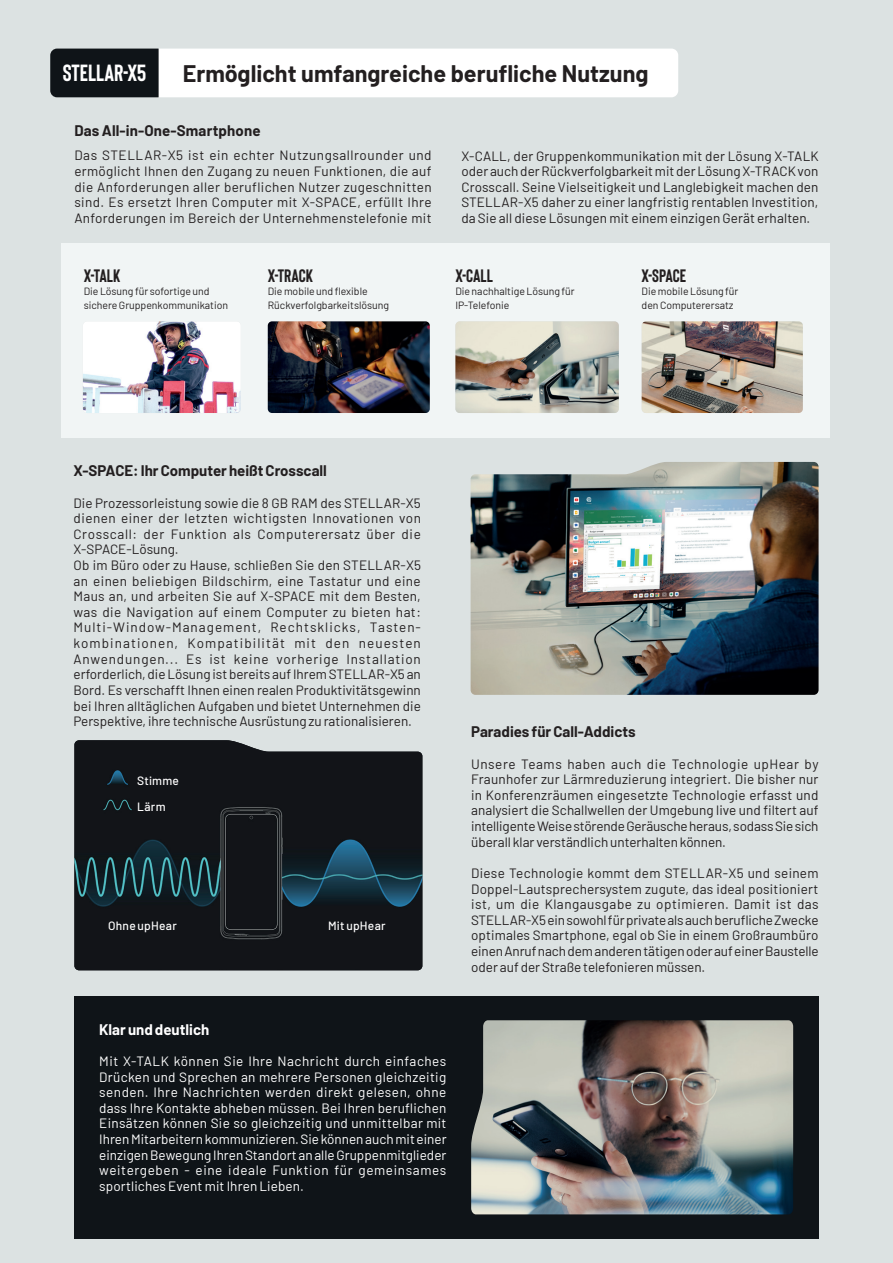
<style>
.page{position:relative;width:893px;height:1263px;background:#dce2e2}
.page>*{position:absolute;margin:0;border:0;box-sizing:border-box;transform-origin:0 0}
.t1{font:700 23.4px "Barlow";color:#231f20}
.t2{font:700 23.4px "Bison";color:#fff}
.t3{font:700 18px "Bison";color:#231f20}
.t4{font:700 15px "Barlow";color:#231f20}
.t5{font:700 15px "Barlow";color:#fff}
.t6{font:13.5px/15.6px "Barlow";letter-spacing:.015em;color:#231f20;text-align:justify}
.t7{font:13.5px/15.6px "Barlow";letter-spacing:.01em;color:#fff;text-align:justify}
.t8{font:500 12px "Barlow";letter-spacing:.02em;color:#fff}
.t9{font:10.5px/13.6px "Barlow";color:#231f20}
</style>
<div class="page">
<img style="left:74px;top:740px;width:348px;height:230px">
<img style="left:471px;top:462px;width:348px;height:233px">
<div style="left:74px;top:996px;width:745px;height:243px;background:#0f1418"></div>
<img style="left:471px;top:1020px;width:322px;height:194px">
<svg style="left:50px;top:49px;width:628px;height:48px;background:#d5d6d7"></svg>
<div style="left:61px;top:243px;width:769px;height:194px;background:#f1f5f5"></div>
<img style="left:83px;top:321px;width:158px;height:92px">
<img style="left:268px;top:321px;width:162px;height:92px">
<img style="left:455px;top:321px;width:164px;height:92px">
<img style="left:642px;top:321px;width:161px;height:92px">
<h1 class="t1" style="left:183px;top:56px;width:467px">Ermöglicht umfangreiche berufliche Nutzung</h1>
<p class="t4" style="left:74px;top:120px;width:188px">Das All-in-One-Smartphone</p>
<p class="t6" style="left:74px;top:147px;width:359px">Das STELLAR-X5 ist ein echter Nutzungsallrounder und ermöglicht Ihnen den Zugang zu neuen Funktionen, die auf die Anforderungen aller beruflichen Nutzer zugeschnitten sind. Es ersetzt Ihren Computer mit X-SPACE, erfüllt Ihre Anforderungen im Bereich der Unternehmenstelefonie mit</p>
<p class="t6" style="left:461px;top:147px;width:359px">X-CALL, der Gruppenkommunikation mit der Lösung X-TALK oder auch der Rückverfolgbarkeit mit der Lösung X-TRACK von Crosscall. Seine Vielseitigkeit und Langlebigkeit machen den STELLAR-X5 daher zu einer langfristig rentablen Investition, da Sie all diese Lösungen mit einem einzigen Gerät erhalten.</p>
<h1 class="t2" style="left:63px;top:58px;width:85px">STELLAR-X5</h1>
<h2 class="t3" style="left:84px;top:264px;width:38px">X-TALK</h2>
<p class="t9" style="left:84px;top:284px;width:146px">Die Lösung für sofortige und sichere Gruppenkommunikation</p>
<h2 class="t3" style="left:268px;top:264px;width:47px">X-TRACK</h2>
<p class="t9" style="left:268px;top:284px;width:123px">Die mobile und flexible<br>Rückverfolgbarkeitslösung</p>
<h2 class="t3" style="left:455px;top:264px;width:39px">X-CALL</h2>
<p class="t9" style="left:455px;top:284px;width:121px">Die nachhaltige Lösung für<br>IP-Telefonie</p>
<h2 class="t3" style="left:642px;top:264px;width:46px">X-SPACE</h2>
<p class="t9" style="left:642px;top:284px;width:98px">Die mobile Lösung für den Computerersatz</p>
<p class="t4" style="left:73px;top:460px;width:255px">X-SPACE: Ihr Computer heißt Crosscall</p>
<p class="t6" style="left:73px;top:494px;width:349px;text-align:left">Die Prozessorleistung sowie die 8 GB RAM des STELLAR-X5 dienen einer der letzten wichtigsten Innovationen von Crosscall: der Funktion als Computerersatz über die X-SPACE-Lösung.<br>Ob im Büro oder zu Hause, schließen Sie den STELLAR-X5 an einen beliebigen Bildschirm, eine Tastatur und eine Maus an, und arbeiten Sie auf X-SPACE mit dem Besten, was die Navigation auf einem Computer zu bieten hat:<br>Multi-Window-Management, Rechtsklicks, Tasten&shy;kombinationen, Kompatibilität mit den neuesten Anwendungen... Es ist keine vorherige Installation erforderlich, die Lösung ist bereits auf Ihrem STELLAR-X5 an Bord. Es verschafft Ihnen einen realen Produktivitätsgewinn bei Ihren alltäglichen Aufgaben und bietet Unternehmen die Perspektive, ihre technische Ausrüstung zu rationalisieren.</p>
<p class="t8" style="left:137px;top:772px;width:43px">Stimme</p>
<p class="t8" style="left:137px;top:797px;width:30px">Lärm</p>
<p class="t8" style="left:108px;top:917px;width:70px">Ohne upHear</p>
<p class="t8" style="left:328px;top:917px;width:59px">Mit upHear</p>
<p class="t5" style="left:99px;top:1018px;width:112px">Klar und deutlich</p>
<p class="t7" style="left:99px;top:1052px;width:349px">Mit X-TALK können Sie Ihre Nachricht durch einfaches Drücken und Sprechen an mehrere Personen gleichzeitig senden. Ihre Nachrichten werden direkt gelesen, ohne dass Ihre Kontakte abheben müssen. Bei Ihren beruflichen Einsätzen können Sie so gleichzeitig und unmittelbar mit Ihren Mitarbeitern kommunizieren. Sie können auch mit einer einzigen Bewegung Ihren Standort an alle Gruppenmitglieder weitergeben - eine ideale Funktion für gemeinsames sportliches Event mit Ihren Lieben.</p>
<p class="t4" style="left:471px;top:721px;width:166px">Paradies für Call-Addicts</p>
<p class="t6" style="left:471px;top:755px;width:349px">Unsere Teams haben auch die Technologie upHear by Fraunhofer zur Lärmreduzierung integriert. Die bisher nur in Konferenzräumen eingesetzte Technologie erfasst und analysiert die Schallwellen der Umgebung live und filtert auf intelligente Weise störende Geräusche heraus, sodass Sie sich überall klar verständlich unterhalten können.</p>
<p class="t6" style="left:471px;top:864px;width:349px">Diese Technologie kommt dem STELLAR-X5 und seinem Doppel-Lautsprechersystem zugute, das ideal positioniert ist, um die Klangausgabe zu optimieren. Damit ist das STELLAR-X5 ein sowohl für private als auch berufliche Zwecke optimales Smartphone, egal ob Sie in einem Großraumbüro einen Anruf nach dem anderen tätigen oder auf einer Baustelle oder auf der Straße telefonieren müssen.</p>
</div>
